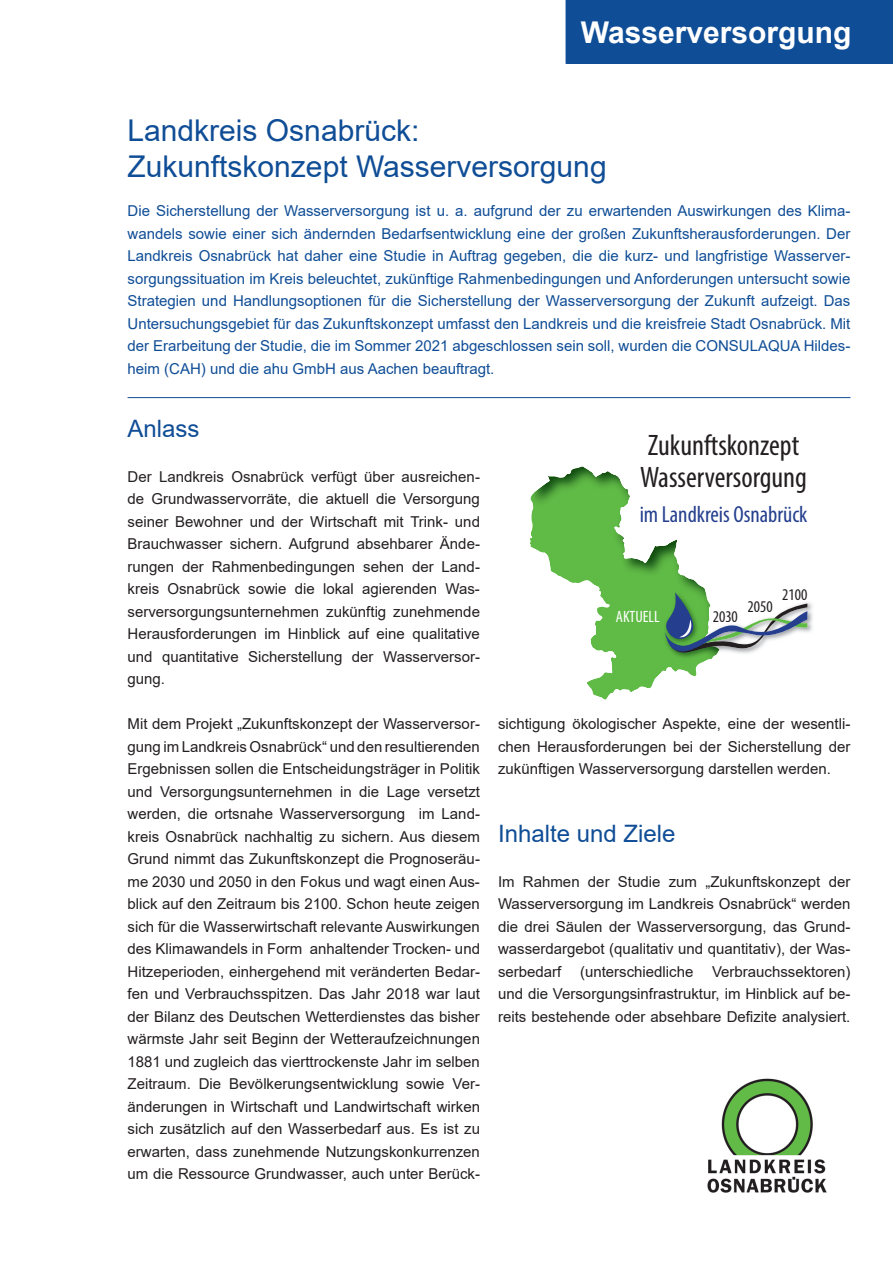
<style>
.page{position:relative;width:893px;height:1263px;background:#fff}
.page>*{position:absolute;margin:0;border:0;box-sizing:border-box;transform-origin:0 0}
.t1{font:30px/36px "Arial";color:#0f4d96}
.t2{font:700 30px "Arial";color:#fff}
.t3{font:condensed 29.7px/31.5px "Myriad Pro";color:#231f20}
.t4{font:24px "Arial";color:#0f4d96}
.t5{font:condensed 23.25px "Myriad Pro";color:#253f8e}
.t6{font:condensed 16.5px "Myriad Pro";color:#231f20}
.t7{font:condensed 16.5px "Myriad Pro";color:#fff}
.t8{font:15px/22.5px "Arial";color:#231f20;text-align:justify}
.t9{font:15px/22.5px "Arial";color:#0f4d96;text-align:justify}
</style>
<div class="page">
<hr style="left:128px;top:397px;width:722px;height:1px;background:#0f4d96">
<img style="left:707px;top:1078px;width:120px;height:115px">
<div style="left:566px;top:0;width:327px;height:64px;background:#0f4d96"></div>
<img style="left:807px;top:602px;width:6px;height:30px">
<svg style="left:530px;top:466px;width:277px;height:234px"></svg>
<h1 class="t2" style="left:581px;top:11px;width:272px">Wasserversorgung</h1>
<h1 class="t1" style="left:128px;top:112px;width:481px">Landkreis Osnabrück:<br>Zukunftskonzept Wasserversorgung</h1>
<p class="t9" style="left:128px;top:200px;width:724px">Die Sicherstellung der Wasserversorgung ist u. a. aufgrund der zu erwartenden Auswirkungen des Klima&shy;wandels sowie einer sich ändernden Bedarfsentwicklung eine der großen Zukunftsherausforderungen. Der Landkreis Osnabrück hat daher eine Studie in Auftrag gegeben, die die kurz- und langfristige Wasserver&shy;sorgungssituation im Kreis beleuchtet, zukünftige Rahmenbedingungen und Anforderungen untersucht sowie Strategien und Handlungsoptionen für die Sicherstellung der Wasserversorgung der Zukunft aufzeigt. Das Untersuchungsgebiet für das Zukunftskonzept umfasst den Landkreis und die kreisfreie Stadt Osnabrück. Mit der Erarbeitung der Studie, die im Sommer 2021 abgeschlossen sein soll, wurden die CONSULAQUA Hildes&shy;heim (CAH) und die ahu GmbH aus Aachen beauftragt.</p>
<h3 class="t4" style="left:128px;top:412px;width:74px">Anlass</h3>
<p class="t8" style="left:128px;top:465px;width:354px">Der Landkreis Osnabrück verfügt über ausreichen&shy;de Grundwasservorräte, die aktuell die Versorgung seiner Bewohner und der Wirtschaft mit Trink- und Brauchwasser sichern. Aufgrund absehbarer Ände&shy;rungen der Rahmenbedingungen sehen der Land&shy;kreis Osnabrück sowie die lokal agierenden Was&shy;serversorgungsunternehmen zukünftig zunehmende Herausforderungen im Hinblick auf eine qualitative und quantitative Sicherstellung der Wasserversor&shy;gung.</p>
<p class="t8" style="left:128px;top:712px;width:354px">Mit dem Projekt „Zukunftskonzept der Wasserversor&shy;gung im Landkreis Osnabrück“ und den resultierenden Ergebnissen sollen die Entscheidungsträger in Politik und Versorgungsunternehmen in die Lage versetzt werden, die ortsnahe Wasserversorgung im Land&shy;kreis Osnabrück nachhaltig zu sichern. Aus diesem Grund nimmt das Zukunftskonzept die Prognoseräu&shy;me 2030 und 2050 in den Fokus und wagt einen Aus&shy;blick auf den Zeitraum bis 2100. Schon heute zeigen sich für die Wasserwirtschaft relevante Auswirkungen des Klimawandels in Form anhaltender Trocken- und Hitzeperioden, einhergehend mit veränderten Bedar&shy;fen und Verbrauchsspitzen. Das Jahr 2018 war laut der Bilanz des Deutschen Wetterdienstes das bisher wärmste Jahr seit Beginn der Wetteraufzeichnungen 1881 und zugleich das vierttrockenste Jahr im selben Zeitraum. Die Bevölkerungsentwicklung sowie Ver&shy;änderungen in Wirtschaft und Landwirtschaft wirken sich zusätzlich auf den Wasserbedarf aus. Es ist zu erwarten, dass zunehmende Nutzungskonkurrenzen um die Ressource Grundwasser, auch unter Berück-</p>
<p class="t8" style="left:498px;top:712px;width:354px">sichtigung ökologischer Aspekte, eine der wesentli&shy;chen Herausforderungen bei der Sicherstellung der zukünftigen Wasserversorgung darstellen werden.</p>
<h2 class="t3" style="left:640px;top:429px;width:168px">Zukunftskonzept<br>Wasserversorgung</h2>
<h3 class="t5" style="left:640px;top:500px;width:169px">im Landkreis Osnabrück</h3>
<p class="t6" style="left:782px;top:584px;width:27px">2100</p>
<p class="t6" style="left:747px;top:596px;width:27px">2050</p>
<p class="t7" style="left:616px;top:606px;width:45px">AKTUELL</p>
<p class="t6" style="left:713px;top:606px;width:27px">2030</p>
<h3 class="t4" style="left:498px;top:817px;width:179px">Inhalte und Ziele</h3>
<p class="t8" style="left:498px;top:870px;width:354px">Im Rahmen der Studie zum „Zukunftskonzept der Wasserversorgung im Landkreis Osnabrück“ werden die drei Säulen der Wasserversorgung, das Grund&shy;wasserdargebot (qualitativ und quantitativ), der Was&shy;serbedarf (unterschiedliche Verbrauchssektoren) und die Versorgungsinfrastruktur, im Hinblick auf be&shy;reits bestehende oder absehbare Defizite analysiert.</p>
</div>
